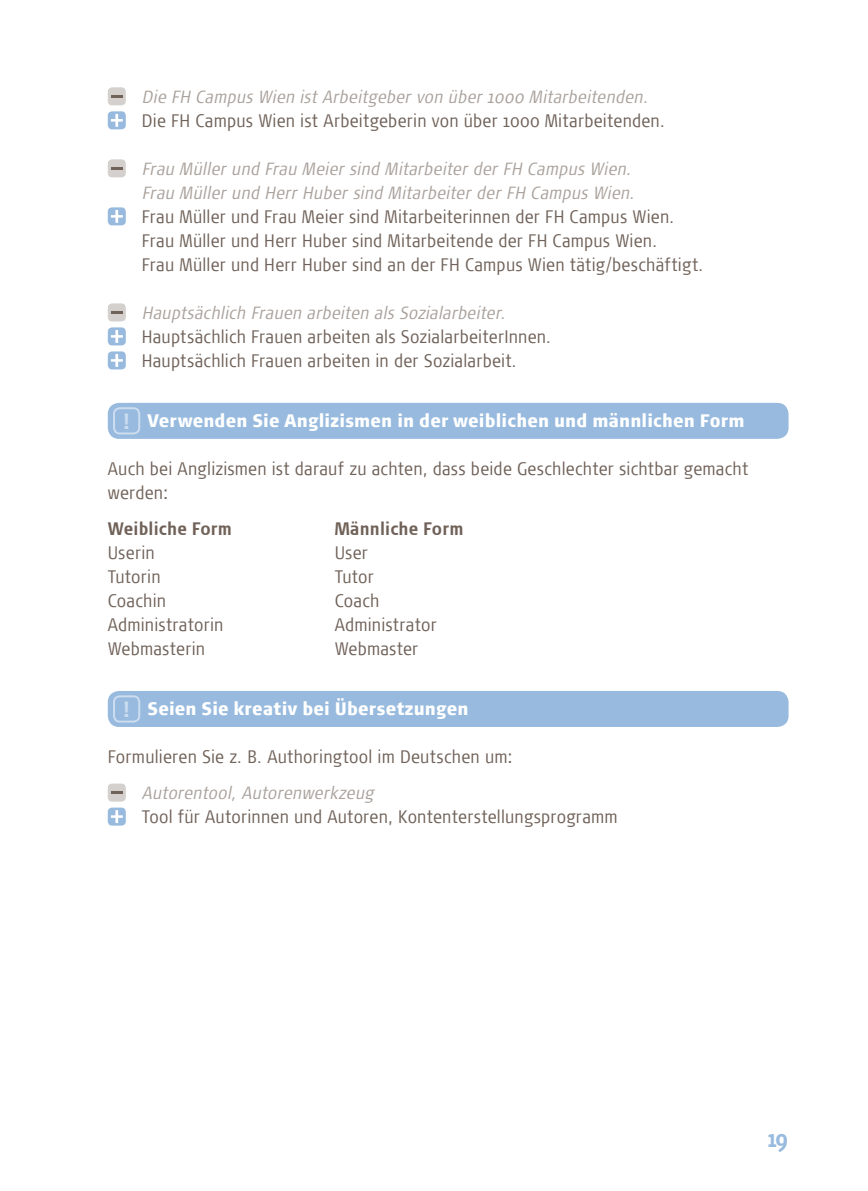
<style>
.page{position:relative;width:868px;height:1191px;background:#fff}
.page>*{position:absolute;margin:0;border:0;box-sizing:border-box;transform-origin:0 0}
.t1{font:700 24px "Signa Cond";color:#97bade}
.t2{font:300 18px/24px "Signa Cond";letter-spacing:.01em;color:#706259}
.t3{font:900 18px "Signa Cond";letter-spacing:.015em;color:#fff}
.t4{font:700 18px "Signa Cond";letter-spacing:.01em;color:#706259}
.t5{font:italic 300 condensed 17.6px/24px "Signa OT";letter-spacing:.01em;color:#a9a19b}
.s1{font-size:22px;color:#cbddef}
</style>
<div class="page">
<div style="left:108px;top:87px;width:18px;height:18px;background:#d4d0cd;border-radius:4px"></div>
<svg style="left:111px;top:95px;width:12px;height:3px"></svg>
<div style="left:108px;top:111px;width:18px;height:18px;background:#97bade;border-radius:4px"></div>
<svg style="left:111px;top:114px;width:12px;height:13px"></svg>
<div style="left:108px;top:159px;width:18px;height:18px;background:#d4d0cd;border-radius:4px"></div>
<svg style="left:111px;top:167px;width:12px;height:3px"></svg>
<div style="left:108px;top:207px;width:18px;height:18px;background:#97bade;border-radius:4px"></div>
<svg style="left:111px;top:210px;width:12px;height:13px"></svg>
<div style="left:108px;top:303px;width:18px;height:18px;background:#d4d0cd;border-radius:4px"></div>
<svg style="left:111px;top:311px;width:12px;height:3px"></svg>
<div style="left:108px;top:327px;width:18px;height:18px;background:#97bade;border-radius:4px"></div>
<svg style="left:111px;top:330px;width:12px;height:13px"></svg>
<div style="left:108px;top:351px;width:18px;height:18px;background:#97bade;border-radius:4px"></div>
<svg style="left:111px;top:354px;width:12px;height:13px"></svg>
<div style="left:108px;top:403px;width:680px;height:36px;background:#97bade;border-radius:11px"></div>
<div style="left:113px;top:407px;width:27px;height:27px;border:2px solid #cbddef;border-radius:6px"></div>
<div style="left:108px;top:691px;width:680px;height:36px;background:#97bade;border-radius:11px"></div>
<div style="left:113px;top:695px;width:27px;height:27px;border:2px solid #cbddef;border-radius:6px"></div>
<div style="left:108px;top:783px;width:18px;height:18px;background:#d4d0cd;border-radius:4px"></div>
<svg style="left:111px;top:791px;width:12px;height:3px"></svg>
<div style="left:108px;top:807px;width:18px;height:18px;background:#97bade;border-radius:4px"></div>
<svg style="left:111px;top:810px;width:12px;height:13px"></svg>
<p class="t5" style="left:142px;top:85px;width:507px">Die FH Campus Wien ist Arbeitgeber von über 1000 Mitarbeitenden.</p>
<p class="t2" style="left:142px;top:109px;width:524px">Die FH Campus Wien ist Arbeitgeberin von über 1000 Mitarbeitenden.</p>
<p class="t5" style="left:142px;top:157px;width:494px">Frau Müller und Frau Meier sind Mitarbeiter der FH Campus Wien.<br>Frau Müller und Herr Huber sind Mitarbeiter der FH Campus Wien.</p>
<p class="t2" style="left:142px;top:205px;width:563px">Frau Müller und Frau Meier sind Mitarbeiterinnen der FH Campus Wien.<br>Frau Müller und Herr Huber sind Mitarbeitende der FH Campus Wien.<br>Frau Müller und Herr Huber sind an der FH Campus Wien tätig/beschäftigt.</p>
<p class="t5" style="left:142px;top:301px;width:365px">Hauptsächlich Frauen arbeiten als Sozialarbeiter.</p>
<p class="t2" style="left:142px;top:325px;width:411px">Hauptsächlich Frauen arbeiten als SozialarbeiterInnen.<br>Hauptsächlich Frauen arbeiten in der Sozialarbeit.</p>
<p class="t3" style="left:122px;top:409px;width:623px"><span class="s1">!</span> Verwenden Sie Anglizismen in der weiblichen und männlichen Form</p>
<p class="t2" style="left:108px;top:457px;width:642px">Auch bei Anglizismen ist darauf zu achten, dass beide Geschlechter sichtbar gemacht werden:</p>
<p class="t4" style="left:108px;top:518px;width:126px">Weibliche Form</p>
<p class="t4" style="left:334px;top:518px;width:130px">Männliche Form</p>
<p class="t2" style="left:108px;top:541px;width:48px">Userin</p>
<p class="t2" style="left:334px;top:541px;width:35px">User</p>
<p class="t2" style="left:108px;top:565px;width:54px">Tutorin</p>
<p class="t2" style="left:335px;top:565px;width:41px">Tutor</p>
<p class="t2" style="left:108px;top:589px;width:60px">Coachin</p>
<p class="t2" style="left:334px;top:589px;width:46px">Coach</p>
<p class="t2" style="left:108px;top:613px;width:117px">Administratorin</p>
<p class="t2" style="left:335px;top:613px;width:103px">Administrator</p>
<p class="t2" style="left:108px;top:637px;width:99px">Webmasterin</p>
<p class="t2" style="left:335px;top:637px;width:85px">Webmaster</p>
<p class="t3" style="left:122px;top:697px;width:348px"><span class="s1">!</span> Seien Sie kreativ bei Übersetzungen</p>
<p class="t2" style="left:108px;top:745px;width:406px">Formulieren Sie z. B. Authoringtool im Deutschen um:</p>
<p class="t5" style="left:142px;top:781px;width:233px">Autorentool, Autorenwerkzeug</p>
<p class="t2" style="left:142px;top:805px;width:477px">Tool für Autorinnen und Autoren, Kontenterstellungsprogramm</p>
<h1 class="t1" style="left:767px;top:1125px;width:22px">19</h1>
</div>
